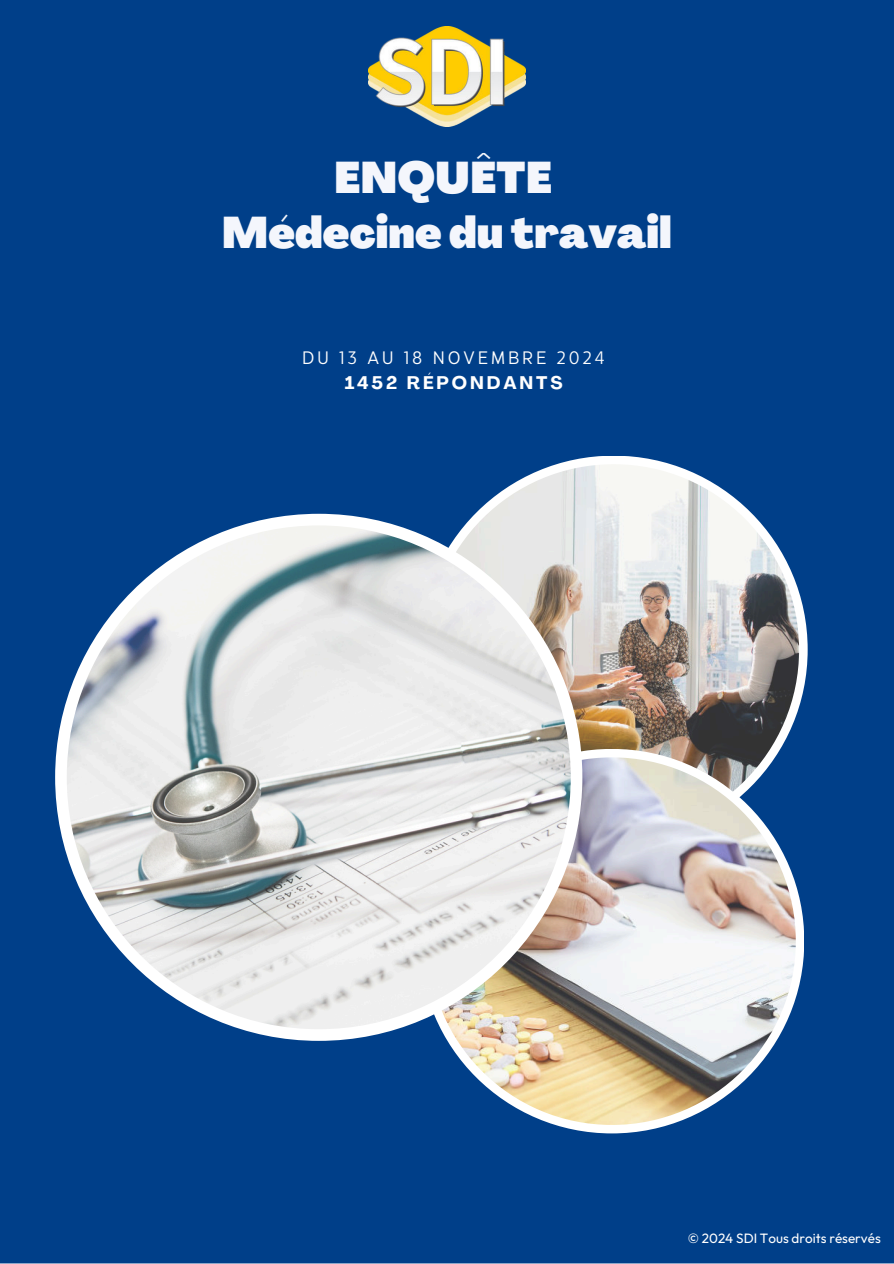
<style>
.page{position:relative;width:894px;height:1264px;background:#fff}
.page>*{position:absolute;margin:0;border:0;box-sizing:border-box;transform-origin:0 0}
.t1{font:900 43.5px/55.2px "Agrandir";color:#f4f6fc;text-align:center}
.t2{font:18px "Eastman Grotesque";letter-spacing:.16em;color:#fff}
.t3{font:700 18px "Agrandir";letter-spacing:.16em;color:#fff}
.t4{font:13.5px "Outfit";color:#fff}
</style>
<div class="page">
<div style="left:0;top:0;width:893px;height:1263px;background:#003f89"></div>
<div style="left:419px;top:455px;width:388px;height:388px;background:#fff;border-radius:50%"></div>
<img style="left:428px;top:464px;width:370px;height:371px;border-radius:50%">
<div style="left:419px;top:749px;width:385px;height:384px;background:#fff;border-radius:50%"></div>
<img style="left:428px;top:757px;width:367px;height:367px;border-radius:50%">
<div style="left:55px;top:514px;width:527px;height:526px;background:#fff;border-radius:50%"></div>
<img style="left:67px;top:525px;width:503px;height:504px;border-radius:50%">
<img style="left:369px;top:26px;width:156px;height:101px">
<h1 class="t1" style="left:222px;top:151px;width:451px">ENQUÊTE<br>Médecine du travail</h1>
<h2 class="t2" style="left:302px;top:345px;width:304px">DU 13 AU 18 NOVEMBRE 2024</h2>
<h2 class="t3" style="left:344px;top:372px;width:219px">1452 RÉPONDANTS</h2>
<p class="t4" style="left:687px;top:1229px;width:194px">© 2024 SDI Tous droits réservés</p>
</div>
